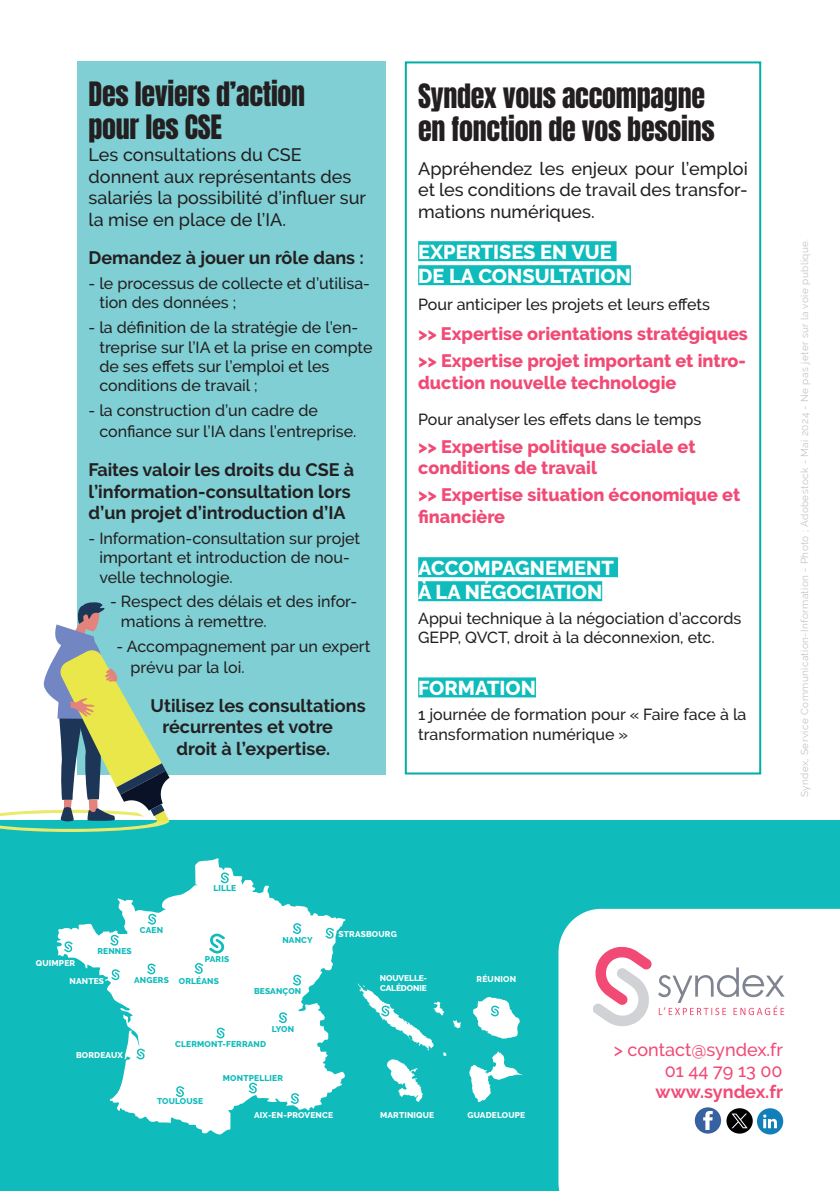
<style>
.page{position:relative;width:840px;height:1191px;background:#fff}
.page>*{position:absolute;margin:0;border:0;box-sizing:border-box;transform-origin:0 0}
.sous-titre2{font:28px/33.6px "Anton";letter-spacing:-.01em;color:#231f20}
.texte_courant{font:28px/33.6px "Anton";letter-spacing:-.01em;color:#231f20}
.texte_courant-2{font:800 20px/24px "Raleway";color:#fff}
.texte_courant-3{font:500 18px/21.6px "Raleway";color:#231f20;text-align:justify}
.texte_courant-4{font:800 18px/21.6px "Raleway";color:#f04a75}
.texte_courant-5{font:700 18px/21.6px "Raleway";color:#231f20}
.contact{font:500 18px "Raleway";color:#f04a75}
.contact-2{font:700 18px "Raleway";color:#f04a75}
.texte_courant-6{font:500 16px/19.2px "Raleway";color:#231f20}
.sous-titre{font:10px "Raleway";letter-spacing:.04em;color:#c4c3c8}
.t1{font:800 8.4px "Raleway";letter-spacing:.02em;color:#0fbbbb}
.t2{font:800 8.4px "Raleway";letter-spacing:.02em;color:#fff}
.t3{font:800 8.4px/10px "Raleway";letter-spacing:-.01em;color:#fff}
</style>
<div class="page">
<div style="left:418px;top:241px;width:198px;height:20px;background:#0fbbbb"></div>
<div style="left:418px;top:265px;width:212px;height:20px;background:#0fbbbb"></div>
<div style="left:418px;top:557px;width:199px;height:20px;background:#0fbbbb"></div>
<div style="left:418px;top:581px;width:184px;height:20px;background:#0fbbbb"></div>
<div style="left:418px;top:677px;width:117px;height:20px;background:#0fbbbb"></div>
<div style="left:404px;top:61px;width:356px;height:713px;border:2px solid #00aea7"></div>
<div style="left:0;top:820px;width:839px;height:371px;background:#0fbbbb"></div>
<div style="left:558px;top:909px;width:281px;height:282px;background:#fff"></div>
<svg style="left:591px;top:946px;width:193px;height:80px"></svg>
<svg style="left:756px;top:1108px;width:26px;height:26px"></svg>
<svg style="left:762px;top:1114px;width:14px;height:14px"></svg>
<div style="left:694px;top:1107px;width:26px;height:26px;background:#37619f;border-radius:50%"></div>
<svg style="left:703px;top:1111px;width:9px;height:19px"></svg>
<svg style="left:56px;top:858px;width:290px;height:277px;fill:#fff"></svg>
<svg style="left:64px;top:941px;width:9px;height:11px"></svg>
<svg style="left:111px;top:969px;width:9px;height:11px"></svg>
<svg style="left:147px;top:963px;width:9px;height:11px"></svg>
<svg style="left:216px;top:1027px;width:9px;height:11px"></svg>
<svg style="left:136px;top:1048px;width:9px;height:11px"></svg>
<svg style="left:176px;top:1086px;width:8px;height:11px"></svg>
<svg style="left:248px;top:1082px;width:9px;height:11px"></svg>
<svg style="left:278px;top:1012px;width:9px;height:11px"></svg>
<svg style="left:292px;top:974px;width:9px;height:11px"></svg>
<svg style="left:290px;top:1093px;width:9px;height:11px"></svg>
<svg style="left:110px;top:934px;width:9px;height:11px"></svg>
<svg style="left:148px;top:913px;width:8px;height:11px"></svg>
<svg style="left:220px;top:872px;width:9px;height:11px"></svg>
<svg style="left:292px;top:923px;width:9px;height:11px"></svg>
<svg style="left:325px;top:927px;width:9px;height:11px"></svg>
<svg style="left:209px;top:933px;width:16px;height:20px"></svg>
<svg style="left:194px;top:963px;width:9px;height:10px"></svg>
<svg style="left:453px;top:1020px;width:7px;height:8px"></svg>
<svg style="left:469px;top:1051px;width:54px;height:51px"></svg>
<svg style="left:358px;top:983px;width:88px;height:119px"></svg>
<svg style="left:473px;top:997px;width:47px;height:41px"></svg>
<div style="left:77px;top:61px;width:308px;height:713px;background:#7fcfd4"></div>
<svg style="left:0;top:602px;width:169px;height:230px"></svg>
<div style="left:726px;top:1108px;width:26px;height:25px;background:#000001;border-radius:50%"></div>
<svg style="left:731px;top:1113px;width:16px;height:15px"></svg>
<p class="texte_courant" style="left:88px;top:79px;width:218px">Des leviers d’action pour les CSE</p>
<p class="texte_courant-3" style="left:88px;top:144px;width:279px;text-align:left">Les consultations du CSE donnent aux représentants des salariés la possibilité d’influer sur la mise en place de l’IA.</p>
<p class="texte_courant-5" style="left:88px;top:247px;width:277px">Demandez à jouer un rôle dans :</p>
<p class="texte_courant-6" style="left:99px;top:274px;width:272px;text-indent:-11px">- le processus de collecte et d’utilisa&shy;tion des données ;</p>
<p class="texte_courant-6" style="left:99px;top:318px;width:274px;text-indent:-11px">- la définition de la stratégie de l’en&shy;treprise sur l’IA et la prise en compte de ses effets sur l’emploi et les conditions de travail ;</p>
<p class="texte_courant-6" style="left:99px;top:399px;width:258px;line-height:21.6px;text-indent:-11px">- la construction d’un cadre de confiance sur l’IA dans l’entreprise.</p>
<p class="texte_courant-5" style="left:88px;top:459px;width:267px">Faites valoir les droits du CSE à l’information-consultation lors d’un projet d’introduction d’IA</p>
<p class="texte_courant-6" style="left:99px;top:529px;width:262px;text-indent:-11px">- Information-consultation sur projet important et introduction de nou&shy;velle technologie.</p>
<p class="texte_courant-6" style="left:121px;top:592px;width:238px;text-indent:-11px">- Respect des délais et des infor&shy;mations à remettre.</p>
<p class="texte_courant-6" style="left:130px;top:635px;width:241px;line-height:21.6px;text-indent:-14px">- Accompagnement par un expert prévu par la loi.</p>
<p class="texte_courant-5" style="left:150px;top:694px;width:216px">Utilisez les consultations</p>
<p class="texte_courant-5" style="left:162px;top:716px;width:172px">récurrentes et votre</p>
<p class="texte_courant-5" style="left:176px;top:738px;width:155px">droit à l’expertise.</p>
<p class="sous-titre2" style="left:418px;top:81px;width:298px">Syndex vous accompagne en fonction de vos besoins</p>
<p class="texte_courant-3" style="left:418px;top:157px;width:331px">Appréhendez les enjeux pour l’emploi et les conditions de travail des transfor&shy;mations numériques.</p>
<p class="texte_courant-2" style="left:418px;top:240px;width:214px">EXPERTISES EN VUE<br>DE LA CONSULTATION</p>
<p class="texte_courant-6" style="left:418px;top:295px;width:293px">Pour anticiper les projets et leurs effets</p>
<p class="texte_courant-4" style="left:418px;top:323px;width:331px">&gt;&gt; Expertise orientations stratégiques</p>
<p class="texte_courant-4" style="left:418px;top:350px;width:329px">&gt;&gt; Expertise projet important et intro&shy;duction nouvelle technologie</p>
<p class="texte_courant-6" style="left:418px;top:410px;width:285px">Pour analyser les effets dans le temps</p>
<p class="texte_courant-4" style="left:418px;top:435px;width:279px">&gt;&gt; Expertise politique sociale et conditions de travail</p>
<p class="texte_courant-4" style="left:418px;top:484px;width:323px">&gt;&gt; Expertise situation économique et financière</p>
<p class="texte_courant-2" style="left:418px;top:556px;width:197px">ACCOMPAGNEMENT<br>À LA NÉGOCIATION</p>
<p class="texte_courant-6" style="left:418px;top:609px;width:324px">Appui technique à la négociation d’accords<br>GEPP, QVCT, droit à la déconnexion, etc.</p>
<p class="texte_courant-2" style="left:418px;top:676px;width:119px">FORMATION</p>
<p class="texte_courant-6" style="left:418px;top:705px;width:329px">1 journée de formation pour « Faire face à la transformation numérique »</p>
<p class="sous-titre" style="left:798px;top:797px;width:559px;rotate:-90deg">Syndex, Service Communication-Information - Photo ; Adobestock - Mai 2024 - Ne pas jeter sur la voie publique.</p>
<p class="t1" style="left:213px;top:883px;width:24px">LILLE</p>
<p class="t1" style="left:97px;top:945px;width:36px">RENNES</p>
<p class="t1" style="left:140px;top:925px;width:25px">CAEN</p>
<p class="t2" style="left:36px;top:958px;width:41px">QUIMPER</p>
<p class="t2" style="left:69px;top:976px;width:36px">NANTES</p>
<p class="t1" style="left:134px;top:974px;width:36px">ANGERS</p>
<p class="t1" style="left:205px;top:954px;width:26px">PARIS</p>
<p class="t1" style="left:179px;top:976px;width:42px">ORLÉANS</p>
<p class="t1" style="left:282px;top:935px;width:32px">NANCY</p>
<p class="t1" style="left:254px;top:986px;width:49px">BESANÇON</p>
<p class="t1" style="left:272px;top:1023px;width:24px">LYON</p>
<p class="t2" style="left:76px;top:1050px;width:48px">BORDEAUX</p>
<p class="t1" style="left:175px;top:1039px;width:92px">CLERMONT-FERRAND</p>
<p class="t2" style="left:338px;top:929px;width:60px">STRASBOURG</p>
<p class="t3" style="left:379px;top:973px;width:49px">NOUVELLE-<br>CALÉDONIE</p>
<p class="t2" style="left:476px;top:974px;width:41px">RÉUNION</p>
<p class="t1" style="left:157px;top:1096px;width:48px">TOULOUSE</p>
<p class="t1" style="left:223px;top:1073px;width:62px">MONTPELLIER</p>
<p class="t2" style="left:254px;top:1110px;width:80px">AIX-EN-PROVENCE</p>
<p class="t2" style="left:380px;top:1110px;width:56px">MARTINIQUE</p>
<p class="t2" style="left:467px;top:1110px;width:59px">GUADELOUPE</p>
<p class="contact" style="left:613px;top:1039px;width:170px">&gt; contact@syndex.fr</p>
<p class="contact" style="left:664px;top:1060px;width:119px">01 44 79 13 00</p>
<p class="contact-2" style="left:655px;top:1081px;width:129px">www.syndex.fr</p>
</div>
